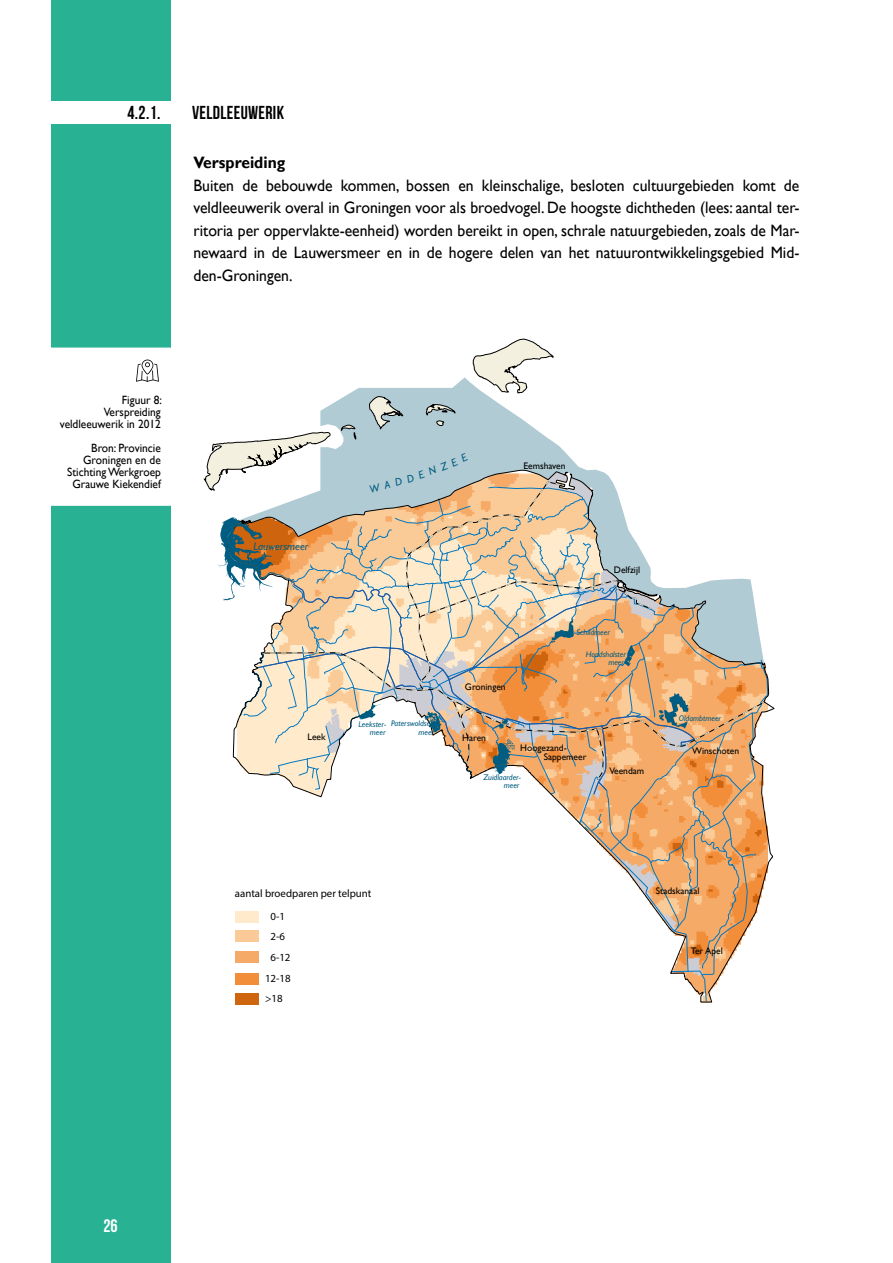
<style>
.page{position:relative;width:893px;height:1263px;background:#fff}
.page>*{position:absolute;margin:0;border:0;box-sizing:border-box;transform-origin:0 0}
.t1{font:18.75px "Bebas Neue";letter-spacing:.02em;color:#000;scale:.95 1}
.t2{font:18px "Bebas Neue";color:#fff}
.t3{font:16.5px/22.5px "Gill Sans";color:#000;text-align:justify;scale:.95 1}
.t4{font:700 16.5px "Gill Sans";color:#000;scale:.95 1}
.t5{font:12px/12px "Gill Sans";color:#000;text-align:right;scale:.95 1}
.t6{font:10.8px/21.3px "Myriad Pro";color:#000}
.t7{font:italic 10.8px "Gill Sans";color:#005c80}
.t8{font:9.45px/9.4px "Gill Sans";color:#000}
.t9{font:italic 8.1px/8.1px "Gill Sans";color:#005c80;text-align:right}
</style>
<div class="page">
<div style="left:51px;top:0;width:119px;height:1263px;background:#28b193"></div>
<div style="left:51px;top:348px;width:119px;height:157px;background:#fff"></div>
<svg style="left:136px;top:360px;width:23px;height:22px"></svg>
<div style="left:235px;top:993px;width:23px;height:12px;background:#ce650f"></div>
<div style="left:51px;top:101px;width:748px;height:22px;background:#fff"></div>
<svg style="left:204px;top:339px;width:564px;height:662px"></svg>
<p class="t1" style="left:128px;top:102px;width:34px">4.2.1.</p>
<p class="t1" style="left:192px;top:102px;width:98px">VELDLEEUWERIK</p>
<p class="t4" style="left:193px;top:153px;width:98px">Verspreiding</p>
<p class="t3" style="left:193px;top:174px;width:639px">Buiten de bebouwde kommen, bossen en kleinschalige, besloten cultuurgebieden komt de veldleeuwerik overal in Groningen voor als broedvogel. De hoogste dichtheden (lees: aantal ter&shy;ritoria per oppervlakte-eenheid) worden bereikt in open, schrale natuurgebieden, zoals de Mar&shy;newaard in de Lauwersmeer en in de hogere delen van het natuurontwikkelingsgebied Mid&shy;den-Groningen.</p>
<p class="t5" style="left:60px;top:394px;width:109px">Figuur 8:<br>Verspreiding veldleeuwerik in 2012</p>
<p class="t5" style="left:67px;top:442px;width:100px">Bron: Provincie<br>Groningen en de<br>Stichting Werkgroep<br>Grauwe Kiekendief</p>
<p class="t7" style="left:254px;top:540px;width:56px">Lauwersmeer</p>
<p class="t8" style="left:307px;top:732px;width:20px">Leek</p>
<p class="t8" style="left:523px;top:461px;width:44px">Eemshaven</p>
<p class="t9" style="left:359px;top:720px;width:29px">Leekster&shy;meer</p>
<p class="t9" style="left:391px;top:720px;width:44px">Paterswoldse&shy;meer</p>
<p class="t8" style="left:614px;top:565px;width:28px">Delfzijl</p>
<p class="t9" style="left:576px;top:629px;width:35px">Schildmeer</p>
<p class="t8" style="left:465px;top:682px;width:42px">Groningen</p>
<p class="t9" style="left:586px;top:650px;width:42px">Hondshalster meer</p>
<p class="t8" style="left:462px;top:733px;width:25px">Haren</p>
<p class="t8" style="left:544px;top:743px;width:44px;text-indent:-24px">Hoogezand-<br>Sappemeer</p>
<p class="t9" style="left:483px;top:773px;width:39px">Zuidlaarder&shy;meer</p>
<p class="t8" style="left:609px;top:766px;width:36px">Veendam</p>
<p class="t9" style="left:679px;top:714px;width:44px">Oldambtmeer</p>
<p class="t8" style="left:692px;top:746px;width:48px">Winschoten</p>
<p class="t6" style="left:270px;top:881px;width:102px;line-height:23.2px;text-indent:-36px">aantal broedparen per telpunt<br>0-1</p>
<p class="t6" style="left:265px;top:925px;width:27px;text-align:center">2-6<br>6-12<br>12-18</p>
<p class="t6" style="left:265px;top:988px;width:19px">&gt;18</p>
<p class="t8" style="left:656px;top:887px;width:45px">Stadskanaal</p>
<p class="t8" style="left:691px;top:947px;width:34px">Ter Apel</p>
<p class="t2" style="left:103px;top:1216px;width:16px">26</p>
</div>
